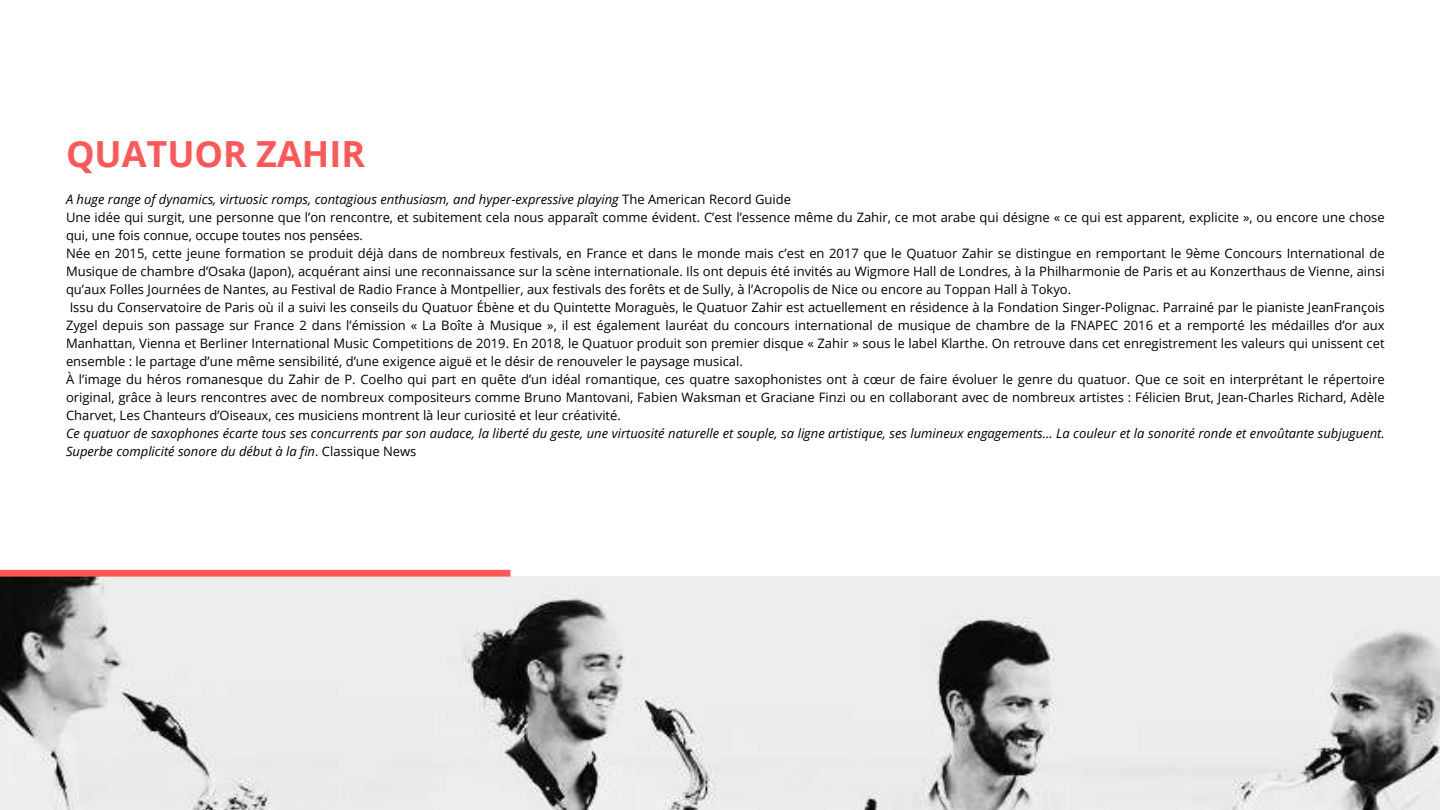
<style>
.page{position:relative;width:1440px;height:810px;background:#fff}
.page>*{position:absolute;margin:0;border:0;box-sizing:border-box;transform-origin:0 0}
.t1{font:700 36px "Open Sans";color:#ff5757}
.t2{font:13px/18px "Open Sans";color:#000}
.t3{font:italic 13px/18px "Open Sans";color:#000}
.s1{font-style:italic}
.s2{font-style:normal}
</style>
<div class="page">
<img style="left:0;top:577px;width:1440px;height:233px">
<div style="left:0;top:570px;width:510px;height:7px;background:#ff5757"></div>
<h1 class="t1" style="left:66px;top:129px;width:301px">QUATUOR ZAHIR</h1>
<p class="t2" style="left:66px;top:190px;width:1320px"><span class="s1">A huge range of dynamics, virtuosic romps, contagious enthusiasm, and hyper-expressive playing</span> The American Record Guide<br>Une idée qui surgit, une personne que l’on rencontre, et subitement cela nous apparaît comme évident. C’est l’essence même du Zahir, ce mot arabe qui désigne « ce qui est apparent, explicite », ou encore une chose qui, une fois connue, occupe toutes nos pensées.<br>Née en 2015, cette jeune formation se produit déjà dans de nombreux festivals, en France et dans le monde mais c’est en 2017 que le Quatuor Zahir se distingue en remportant le 9ème Concours International de Musique de chambre d’Osaka (Japon), acquérant ainsi une reconnaissance sur la scène internationale. Ils ont depuis été invités au Wigmore Hall de Londres, à la Philharmonie de Paris et au Konzerthaus de Vienne, ainsi qu’aux Folles Journées de Nantes, au Festival de Radio France à Montpellier, aux festivals des forêts et de Sully, à l’Acropolis de Nice ou encore au Toppan Hall à Tokyo.<br>Issu du Conservatoire de Paris où il a suivi les conseils du Quatuor Ébène et du Quintette Moraguès, le Quatuor Zahir est actuellement en résidence à la Fondation Singer-Polignac. Parrainé par le pianiste JeanFrançois Zygel depuis son passage sur France 2 dans l’émission « La Boîte à Musique », il est également lauréat du concours international de musique de chambre de la FNAPEC 2016 et a remporté les médailles d’or aux Manhattan, Vienna et Berliner International Music Competitions de 2019. En 2018, le Quatuor produit son premier disque « Zahir » sous le label Klarthe. On retrouve dans cet enregistrement les valeurs qui unissent cet ensemble : le partage d’une même sensibilité, d’une exigence aiguë et le désir de renouveler le paysage musical.<br>À l’image du héros romanesque du Zahir de P. Coelho qui part en quête d’un idéal romantique, ces quatre saxophonistes ont à cœur de faire évoluer le genre du quatuor. Que ce soit en interprétant le répertoire original, grâce à leurs rencontres avec de nombreux compositeurs comme Bruno Mantovani, Fabien Waksman et Graciane Finzi ou en collaborant avec de nombreux artistes : Félicien Brut, Jean-Charles Richard, Adèle Charvet, Les Chanteurs d’Oiseaux, ces musiciens montrent là leur curiosité et leur créativité.</p>
<p class="t3" style="left:66px;top:424px;width:1320px">Ce quatuor de saxophones écarte tous ses concurrents par son audace, la liberté du geste, une virtuosité naturelle et souple, sa ligne artistique, ses lumineux engagements... La couleur et la sonorité ronde et envoûtante subjuguent.<br>Superbe complicité sonore du début à la fin<span class="s2">. Classique News</span></p>
</div>
